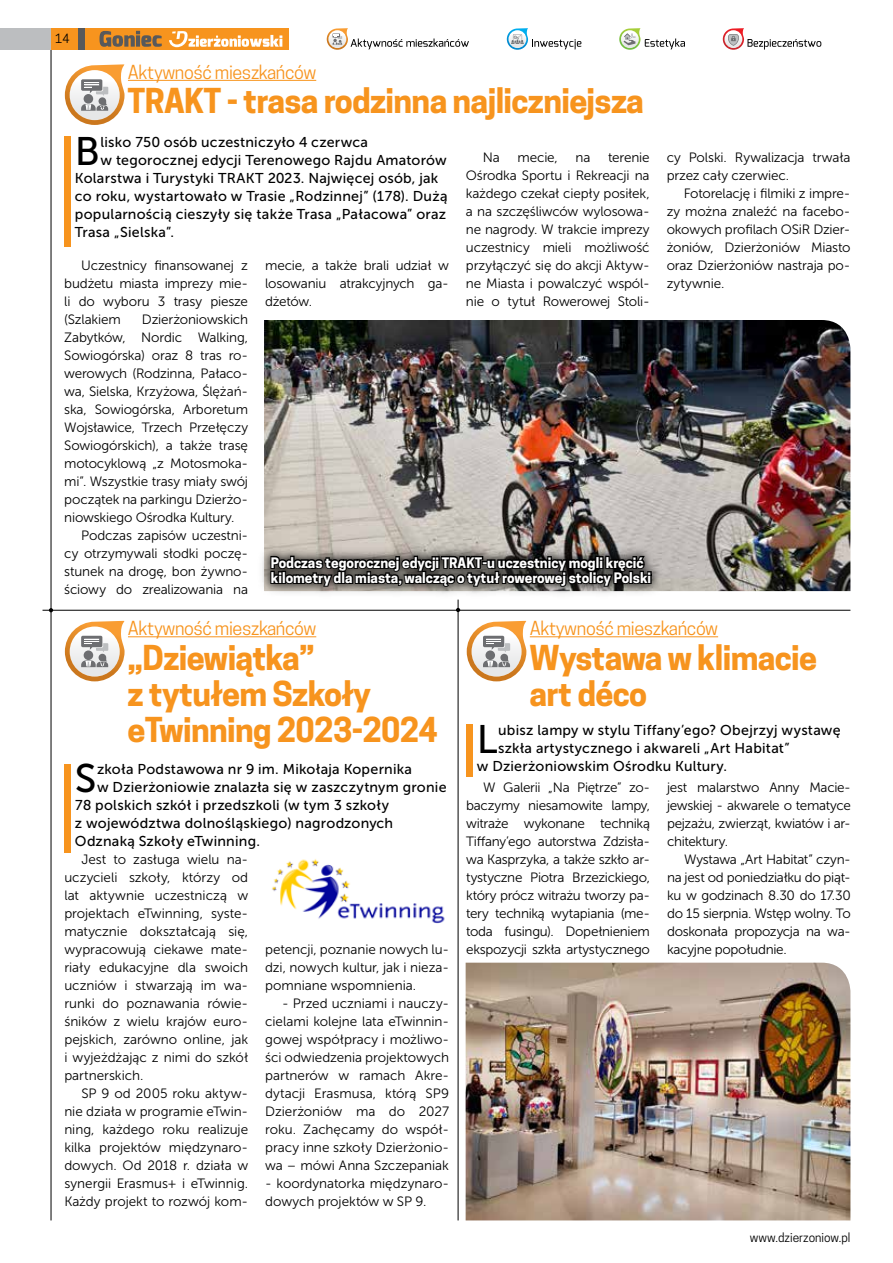
<style>
.page{position:relative;width:893px;height:1263px;background:#fff}
.page>*{position:absolute;margin:0;border:0;box-sizing:border-box;transform-origin:0 0}
.t1{font:39.75px "Museo Sans 500";color:#000}
.t2{font:700 32.25px/36px "Cooper Hewitt";letter-spacing:-.02em;color:#f7941e}
.t3{font:18px "Cooper Hewitt";letter-spacing:-.02em;color:#f7941e}
.t4{font:14.25px "Museo Sans 500";letter-spacing:.015em;color:#000}
.t5{font:700 13.65px/15.1px "Cooper Hewitt";color:#fff}
.t6{font:13.5px/18px "Museo Sans 300";letter-spacing:-.01em;color:#000;text-align:justify}
.t7{font:12px "Cooper Hewitt";color:#000}
</style>
<div class="page">
<hr style="left:51px;top:39px;width:1px;height:1181px;background:#000">
<div style="left:0;top:28px;width:85px;height:21px;background:#bcbec0"></div>
<div style="left:51px;top:28px;width:34px;height:21px;background:#f7941e"></div>
<div style="left:79px;top:28px;width:6px;height:21px;background:#58595b"></div>
<div style="left:85px;top:28px;width:204px;height:21px;background:#f7941e"></div>
<svg style="left:99px;top:31px;width:63px;height:16px"></svg>
<svg style="left:169px;top:31px;width:113px;height:16px"></svg>
<svg style="left:327px;top:28px;width:142px;height:22px"></svg>
<svg style="left:619px;top:28px;width:66px;height:22px"></svg>
<svg style="left:507px;top:28px;width:74px;height:22px"></svg>
<svg style="left:723px;top:28px;width:98px;height:22px"></svg>
<div style="left:64px;top:136px;width:7px;height:110px;background:#f7941e"></div>
<svg style="left:65px;top:64px;width:60px;height:61px"></svg>
<hr style="left:128px;top:80px;width:188px;height:1px;background:#f7941e">
<img style="left:264px;top:320px;width:586px;height:271px">
<img style="left:466px;top:963px;width:384px;height:257px">
<img style="left:272px;top:859px;width:173px;height:64px">
<hr style="left:43px;top:610px;width:807px;height:1px;background:#000">
<div style="left:256px;top:542px;width:409px;height:58px;background:#000;opacity:.5"></div>
<div style="left:262px;top:548px;width:398px;height:47px;background:#000;opacity:.75"></div>
<svg style="left:269px;top:554px;width:383px;height:41px;background:#464543"></svg>
<div style="left:466px;top:724px;width:7px;height:52px;background:#f7941e"></div>
<div style="left:64px;top:764px;width:7px;height:88px;background:#f7941e"></div>
<svg style="left:467px;top:621px;width:60px;height:60px"></svg>
<svg style="left:65px;top:621px;width:60px;height:60px"></svg>
<hr style="left:530px;top:636px;width:188px;height:1px;background:#f7941e">
<hr style="left:128px;top:636px;width:188px;height:1px;background:#f7941e">
<hr style="left:458px;top:600px;width:1px;height:620px;background:#000">
<p class="t7" style="left:55px;top:31px;width:16px">14</p>
<h3 class="t3" style="left:128px;top:61px;width:190px">Aktywność mieszkańców</h3>
<h2 class="t2" style="left:128px;top:83px;width:518px">TRAKT - trasa rodzinna najliczniejsza</h2>
<h1 class="t1" style="left:75px;top:129px;width:27px">B</h1>
<p class="t4" style="left:101px;top:134px;width:269px">lisko 750 osób uczestniczyło 4 czerwca</p>
<p class="t6" style="left:466px;top:148px;width:185px;text-indent:142px">terenie Ośrodka Sportu i Rekreacji na każdego czekał ciepły posiłek, a na szczęśliwców wylosowa&shy;ne nagrody. W trakcie imprezy uczestnicy mieli możliwość przyłączyć się do akcji Aktyw&shy;ne Miasta i powalczyć wspól&shy;nie o tytuł Rowerowej Stoli-</p>
<p class="t6" style="left:667px;top:148px;width:185px">cy Polski. Rywalizacja trwała przez cały czerwiec.</p>
<p class="t6" style="left:483px;top:148px;width:19px">Na</p>
<p class="t6" style="left:518px;top:148px;width:42px">mecie,</p>
<p class="t6" style="left:576px;top:148px;width:16px">na</p>
<p class="t4" style="left:101px;top:152px;width:348px">w tegorocznej edycji Terenowego Rajdu Amatorów</p>
<p class="t4" style="left:75px;top:170px;width:365px">Kolarstwa i Turystyki TRAKT 2023. Najwięcej osób, jak</p>
<p class="t4" style="left:75px;top:188px;width:374px">co roku, wystartowało w Trasie „Rodzinnej” (178). Dużą</p>
<p class="t4" style="left:75px;top:206px;width:373px">popularnością cieszyły się także Trasa „Pałacowa” oraz</p>
<p class="t4" style="left:75px;top:224px;width:101px">Trasa „Sielska”.</p>
<p class="t6" style="left:667px;top:184px;width:185px;text-indent:17px">Fotorelację i filmiki z impre&shy;zy można znaleźć na facebo&shy;okowych profilach OSiR Dzier&shy;żoniów, Dzierżoniów Miasto oraz Dzierżoniów nastraja po&shy;zytywnie.</p>
<p class="t6" style="left:265px;top:256px;width:185px">mecie, a także brali udział w losowaniu atrakcyjnych ga&shy;dżetów.</p>
<p class="t6" style="left:64px;top:256px;width:185px;text-indent:17px">Uczestnicy finansowanej z budżetu miasta imprezy mie&shy;li do wyboru 3 trasy piesze (Szlakiem</p>
<p class="t6" style="left:64px;top:310px;width:185px;text-indent:78px">Dzierżoniowskich Zabytków, Nordic Walking, Sowiogórska) oraz 8 tras ro&shy;werowych (Rodzinna, Pałaco&shy;wa, Sielska, Krzyżowa, Ślężań&shy;ska, Sowiogórska, Arboretum Wojsławice, Trzech Przełęczy Sowiogórskich), a także trasę motocyklową „z Motosmoka&shy;mi”. Wszystkie trasy miały swój początek na parkingu Dzierżo&shy;niowskiego Ośrodka Kultury.</p>
<p class="t6" style="left:64px;top:526px;width:185px;text-indent:17px">Podczas zapisów uczestni&shy;cy otrzymywali słodki poczę&shy;stunek na drogę, bon żywno&shy;ściowy do zrealizowania na</p>
<p class="t5" style="left:271px;top:555px;width:382px">Podczas tegorocznej edycji TRAKT-u uczestnicy mogli kręcić kilometry dla miasta, walcząc o tytuł rowerowej stolicy Polski</p>
<h3 class="t3" style="left:128px;top:618px;width:190px">Aktywność mieszkańców</h3>
<h3 class="t3" style="left:530px;top:618px;width:190px">Aktywność mieszkańców</h3>
<h2 class="t2" style="left:128px;top:640px;width:312px">„Dziewiątka”<br>z tytułem Szkoły eTwinning 2023-2024</h2>
<h1 class="t1" style="left:75px;top:757px;width:23px">S</h1>
<p class="t4" style="left:97px;top:762px;width:316px">zkoła Podstawowa nr 9 im. Mikołaja Kopernika</p>
<p class="t4" style="left:97px;top:780px;width:351px">w Dzierżoniowie znalazła się w zaszczytnym gronie</p>
<p class="t4" style="left:75px;top:798px;width:316px">78 polskich szkół i przedszkoli (w tym 3 szkoły</p>
<p class="t4" style="left:75px;top:816px;width:320px">z województwa dolnośląskiego) nagrodzonych</p>
<p class="t4" style="left:75px;top:834px;width:187px">Odznaką Szkoły eTwinning.</p>
<p class="t6" style="left:64px;top:850px;width:185px;text-indent:17px">Jest to zasługa wielu na&shy;uczycieli szkoły, którzy od lat aktywnie uczestniczą w projektach eTwinning, syste&shy;matycznie dokształcają się, wypracowują ciekawe mate&shy;riały edukacyjne dla swoich uczniów i stwarzają im wa&shy;runki do poznawania rówie&shy;śników z wielu krajów euro&shy;pejskich, zarówno online, jak i wyjeżdżając z nimi do szkół partnerskich.</p>
<p class="t6" style="left:64px;top:1084px;width:185px;text-indent:17px">SP 9 od 2005 roku aktyw&shy;nie działa w programie eTwin&shy;ning, każdego roku realizuje kilka projektów międzynaro&shy;dowych. Od 2018 r. działa w synergii Erasmus+ i eTwinnig.<br>Każdy projekt to rozwój kom-</p>
<p class="t6" style="left:265px;top:940px;width:185px">petencji, poznanie nowych lu&shy;dzi, nowych kultur, jak i nieza&shy;pomniane wspomnienia.</p>
<p class="t6" style="left:265px;top:994px;width:185px;text-indent:17px">- Przed uczniami i nauczy&shy;cielami kolejne lata eTwinnin&shy;gowej współpracy i możliwo&shy;ści odwiedzenia projektowych partnerów w ramach Akre&shy;dytacji Erasmusa, którą SP9<br>Dzierżoniów ma do 2027 roku. Zachęcamy do współ&shy;pracy inne szkoły Dzierżonio&shy;wa – mówi Anna Szczepaniak</p>
<p class="t6" style="left:265px;top:1174px;width:185px">- koordynatorka międzynaro&shy;dowych projektów w SP 9.</p>
<h2 class="t2" style="left:529px;top:640px;width:289px">Wystawa w klimacie art déco</h2>
<h1 class="t1" style="left:477px;top:717px;width:23px">L</h1>
<p class="t4" style="left:498px;top:722px;width:344px">ubisz lampy w stylu Tiffany’ego? Obejrzyj wystawę</p>
<p class="t4" style="left:498px;top:740px;width:293px">szkła artystycznego i akwareli „Art Habitat”</p>
<p class="t4" style="left:477px;top:758px;width:252px">w Dzierżoniowskim Ośrodku Kultury.</p>
<p class="t6" style="left:466px;top:778px;width:185px;text-indent:17px">W Galerii „Na Piętrze” zo&shy;baczymy niesamowite lampy, witraże wykonane techniką Tiffany’ego autorstwa Zdzisła&shy;wa Kasprzyka, a także szkło ar&shy;tystyczne Piotra Brzezickiego, który prócz witrażu tworzy pa&shy;tery techniką wytapiania (me&shy;toda fusingu). Dopełnieniem ekspozycji szkła artystycznego</p>
<p class="t6" style="left:667px;top:778px;width:185px">jest malarstwo Anny Macie&shy;jewskiej - akwarele o tematyce pejzażu, zwierząt, kwiatów i ar&shy;chitektury.</p>
<p class="t6" style="left:667px;top:850px;width:185px;text-indent:17px">Wystawa „Art Habitat” czyn&shy;na jest od poniedziałku do piąt&shy;ku w godzinach 8.30 do 17.30 do 15 sierpnia. Wstęp wolny. To doskonała propozycja na wa&shy;kacyjne popołudnie.</p>
<p class="t7" style="left:750px;top:1230px;width:102px">www.dzierzoniow.pl</p>
</div>
